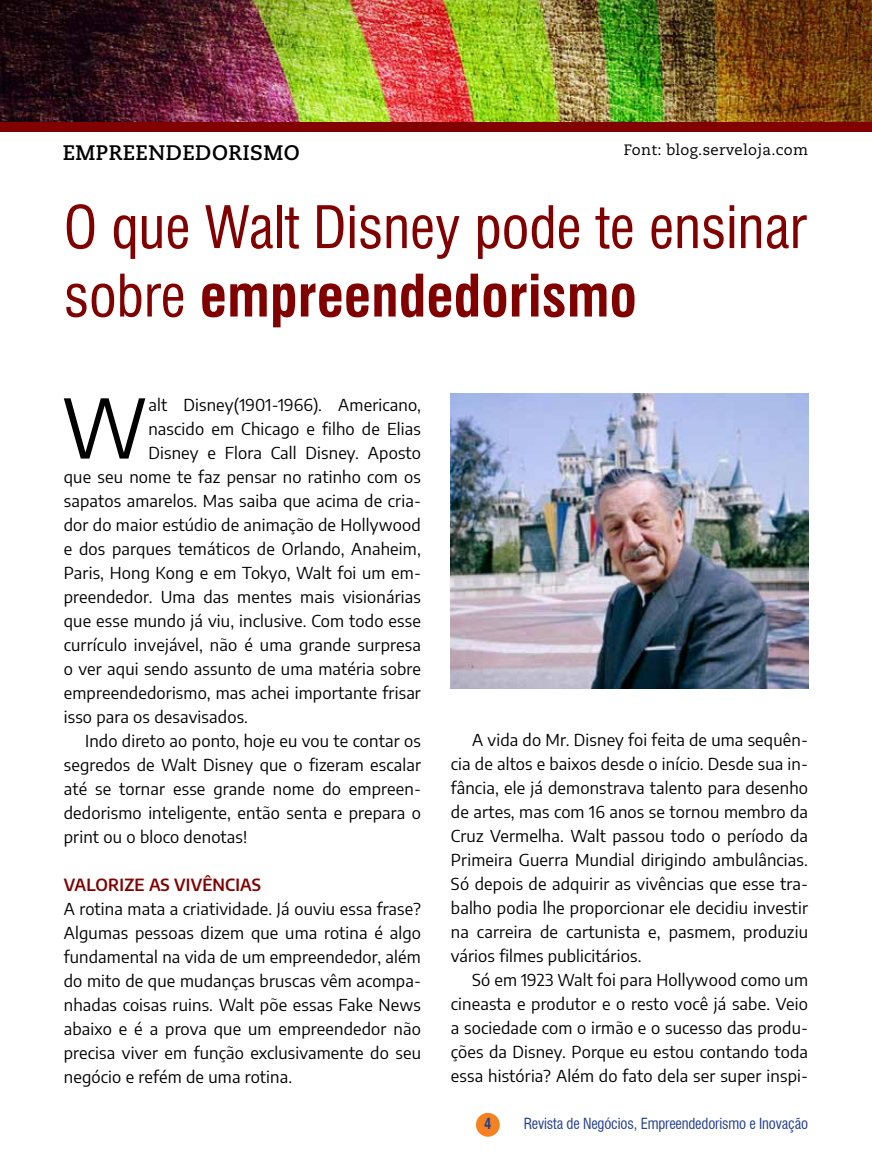
<style>
.page{position:relative;width:872px;height:1170px;background:#fff}
.page>*{position:absolute;margin:0;border:0;box-sizing:border-box;transform-origin:0 0}
.t1{font:81.3px "Encode Sans";color:#000}
.t2{font:condensed 57px/68.4px "Swiss 721 BT";color:#810000}
.t3{font:700 21px "Caecilia LT Std";letter-spacing:.02em;color:#000}
.t4{font:16.5px/24px "Encode Sans";letter-spacing:.01em;color:#000;text-align:justify}
.t5{font:600 16.5px "Encode Sans";letter-spacing:.01em;color:#810000}
.t6{font:condensed 15px "Swiss 721 BT";letter-spacing:-.01em;color:#25408f}
.t7{font:15px "Caecilia LT Std";letter-spacing:.02em;color:#000}
.t8{font:700 condensed 15px "Swiss 721 BT";color:#25408f}
.s1{font-weight:700}
</style>
<div class="page">
<div style="left:476px;top:1112px;width:24px;height:24px;background:#f58220;border-radius:50%"></div>
<img style="left:0;top:0;width:872px;height:122px">
<div style="left:0;top:122px;width:872px;height:10px;background:#810000"></div>
<img style="left:451px;top:393px;width:357px;height:295px">
<p class="t3" style="left:63px;top:140px;width:238px">EMPREENDEDORISMO</p>
<p class="t7" style="left:623px;top:141px;width:186px">Font: blog.serveloja.com</p>
<h2 class="t2" style="left:64px;top:193px;width:744px">O que Walt Disney pode te ensinar sobre <span class="s1">empreendedorismo</span></h2>
<h1 class="t1" style="left:62px;top:371px;width:88px">W</h1>
<p class="t4" style="left:148px;top:391px;width:274px">alt Disney(1901-1966). Americano,</p>
<p class="t4" style="left:148px;top:415px;width:274px">nascido em Chicago e filho de Elias</p>
<p class="t4" style="left:148px;top:439px;width:274px">Disney e Flora Call Disney. Aposto</p>
<p class="t4" style="left:64px;top:463px;width:359px">que seu nome te faz pensar no ratinho com os</p>
<p class="t4" style="left:64px;top:487px;width:358px">sapatos amarelos. Mas saiba que acima de cria-</p>
<p class="t4" style="left:64px;top:511px;width:358px">dor do maior estúdio de animação de Hollywood</p>
<p class="t4" style="left:64px;top:535px;width:358px">e dos parques temáticos de Orlando, Anaheim,</p>
<p class="t4" style="left:64px;top:559px;width:359px">Paris, Hong Kong e em Tokyo, Walt foi um em-</p>
<p class="t4" style="left:64px;top:583px;width:358px">preendedor. Uma das mentes mais visionárias</p>
<p class="t4" style="left:64px;top:607px;width:359px">que esse mundo já viu, inclusive. Com todo esse</p>
<p class="t4" style="left:64px;top:631px;width:358px">currículo invejável, não é uma grande surpresa</p>
<p class="t4" style="left:64px;top:655px;width:358px">o ver aqui sendo assunto de uma matéria sobre</p>
<p class="t4" style="left:64px;top:679px;width:359px">empreendedorismo, mas achei importante frisar</p>
<p class="t4" style="left:64px;top:703px;width:186px">isso para os desavisados.</p>
<p class="t4" style="left:85px;top:727px;width:337px">Indo direto ao ponto, hoje eu vou te contar os</p>
<p class="t4" style="left:64px;top:751px;width:359px">segredos de Walt Disney que o fizeram escalar</p>
<p class="t4" style="left:64px;top:776px;width:358px">até se tornar esse grande nome do empreen-</p>
<p class="t4" style="left:64px;top:800px;width:358px">dedorismo inteligente, então senta e prepara o</p>
<p class="t4" style="left:64px;top:824px;width:185px">print ou o bloco denotas!</p>
<p class="t5" style="left:64px;top:872px;width:199px">VALORIZE AS VIVÊNCIAS</p>
<p class="t4" style="left:64px;top:896px;width:359px">A rotina mata a criatividade. Já ouviu essa frase?<br>Algumas pessoas dizem que uma rotina é algo fundamental na vida de um empreendedor, além do mito de que mudanças bruscas vêm acompa&shy;nhadas coisas ruins. Walt põe essas Fake News abaixo e é a prova que um empreendedor não precisa viver em função exclusivamente do seu negócio e refém de uma rotina.</p>
<p class="t4" style="left:451px;top:726px;width:359px;text-indent:21px">A vida do Mr. Disney foi feita de uma sequên&shy;cia de altos e baixos desde o início. Desde sua in&shy;fância, ele já demonstrava talento para desenho de artes, mas com 16 anos se tornou membro da Cruz Vermelha. Walt passou todo o período da Primeira Guerra Mundial dirigindo ambulâncias.<br>Só depois de adquirir as vivências que esse tra&shy;balho podia lhe proporcionar ele decidiu investir na carreira de cartunista e, pasmem, produziu vários filmes publicitários.</p>
<p class="t4" style="left:451px;top:966px;width:359px;text-indent:21px">Só em 1923 Walt foi para Hollywood como um cineasta e produtor e o resto você já sabe. Veio a sociedade com o irmão e o sucesso das produ&shy;ções da Disney. Porque eu estou contando toda essa história? Além do fato dela ser super inspi-</p>
<p class="t8" style="left:484px;top:1114px;width:9px">4</p>
<p class="t6" style="left:524px;top:1114px;width:286px">Revista de Negócios, Empreendedorismo e Inovação</p>
</div>
